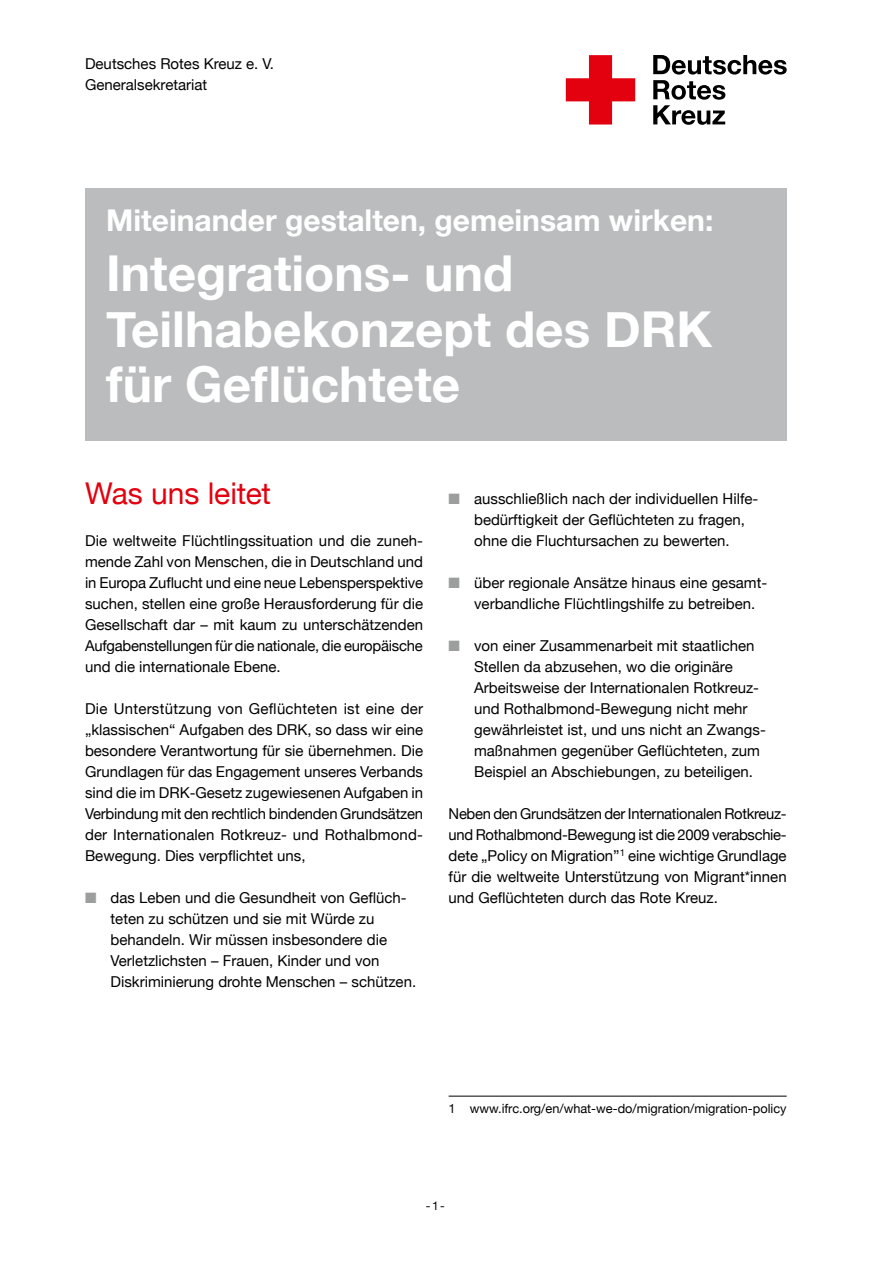
<style>
.page{position:relative;width:893px;height:1263px;background:#fff}
.page>*{position:absolute;margin:0;border:0;box-sizing:border-box;transform-origin:0 0}
.t1{font:700 49.5px/55.5px "Helvetica Neue";color:#fff}
.t2{font:700 30px "Helvetica Neue";color:#fff}
.t3{font:30px "Helvetica Neue";letter-spacing:-.005em;color:#e3000f}
.Lauftext{font:15px/21px "Helvetica Neue";color:#000}
.Lauftext_links{font:15px/21px "Helvetica Neue";color:#000}
.Fußnote{font:12.75px "Helvetica Neue";color:#000}
.t4{font:12px "Helvetica Neue";color:#000}
.s1{color:#9c9d9d}
</style>
<div class="page">
<div style="left:85px;top:189px;width:702px;height:252px;background:#bbbcbd"></div>
<svg style="left:566px;top:55px;width:69px;height:70px"></svg>
<svg style="left:653px;top:55px;width:134px;height:70px"></svg>
<hr style="left:449px;top:1096px;width:338px;height:1px;background:#000">
<p class="Lauftext_links" style="left:85px;top:54px;width:190px">Deutsches Rotes Kreuz e. V.<br>Generalsekretariat</p>
<p class="t2" style="left:106px;top:197px;width:608px">Miteinander gestalten, gemeinsam wirken:</p>
<p class="t1" style="left:106px;top:247px;width:607px">Integrations- und<br>Teilhabekonzept des DRK für Geflüchtete</p>
<h1 class="t3" style="left:85px;top:472px;width:187px">Was uns leitet</h1>
<p class="Lauftext" style="left:85px;top:531px;width:340px;text-align:justify">Die weltweite Flüchtlingssituation und die zuneh&shy;mende Zahl von Menschen, die in Deutschland und in Europa Zuflucht und eine neue Lebensperspektive suchen, stellen eine große Herausforderung für die Gesellschaft dar – mit kaum zu unterschätzenden Aufgabenstellungen für die nationale, die europäische und die internationale Ebene.</p>
<p class="Lauftext" style="left:85px;top:699px;width:340px;text-align:justify">Die Unterstützung von Geflüchteten ist eine der „klassischen“ Aufgaben des DRK, so dass wir eine besondere Verantwortung für sie übernehmen. Die Grundlagen für das Engagement unseres Verbands sind die im DRK-Gesetz zugewiesenen Aufgaben in Verbindung mit den rechtlich bindenden Grundsätzen der Internationalen Rotkreuz- und Rothalbmond-Bewegung. Dies verpflichtet uns,</p>
<p class="Lauftext" style="left:111px;top:888px;width:307px;text-indent:-26px"><span class="s1">■</span> das Leben und die Gesundheit von Geflüch&shy;teten zu schützen und sie mit Würde zu behandeln. Wir müssen insbesondere die Verletzlichsten – Frauen, Kinder und von Diskriminierung drohte Menschen – schützen.</p>
<p class="Lauftext" style="left:474px;top:489px;width:286px;text-indent:-26px"><span class="s1">■</span> ausschließlich nach der individuellen Hilfe&shy;bedürftigkeit der Geflüchteten zu fragen, ohne die Fluchtursachen zu bewerten.</p>
<p class="Lauftext" style="left:474px;top:573px;width:295px;text-indent:-26px"><span class="s1">■</span> über regionale Ansätze hinaus eine gesamt&shy;verbandliche Flüchtlingshilfe zu betreiben.</p>
<p class="Lauftext" style="left:474px;top:636px;width:293px;text-indent:-26px"><span class="s1">■</span> von einer Zusammenarbeit mit staatlichen Stellen da abzusehen, wo die originäre Arbeitsweise der Internationalen Rotkreuz&shy;und Rothalbmond-Bewegung nicht mehr gewährleistet ist, und uns nicht an Zwangs&shy;maßnahmen gegenüber Geflüchteten, zum Beispiel an Abschiebungen, zu beteiligen.</p>
<p class="Lauftext" style="left:449px;top:804px;width:340px;text-align:justify">Neben den Grundsätzen der Internationalen Rotkreuz&shy;und Rothalbmond-Bewegung ist die 2009 verabschie&shy;dete „Policy on Migration”<sup>1</sup> eine wichtige Grundlage für die weltweite Unterstützung von Migrant*innen und Geflüchteten durch das Rote Kreuz.</p>
<p class="Fußnote" style="left:449px;top:1099px;width:339px">1 www.ifrc.org/en/what-we-do/migration/migration-policy</p>
<p class="t4" style="left:426px;top:1197px;width:17px">- 1 -</p>
</div>
